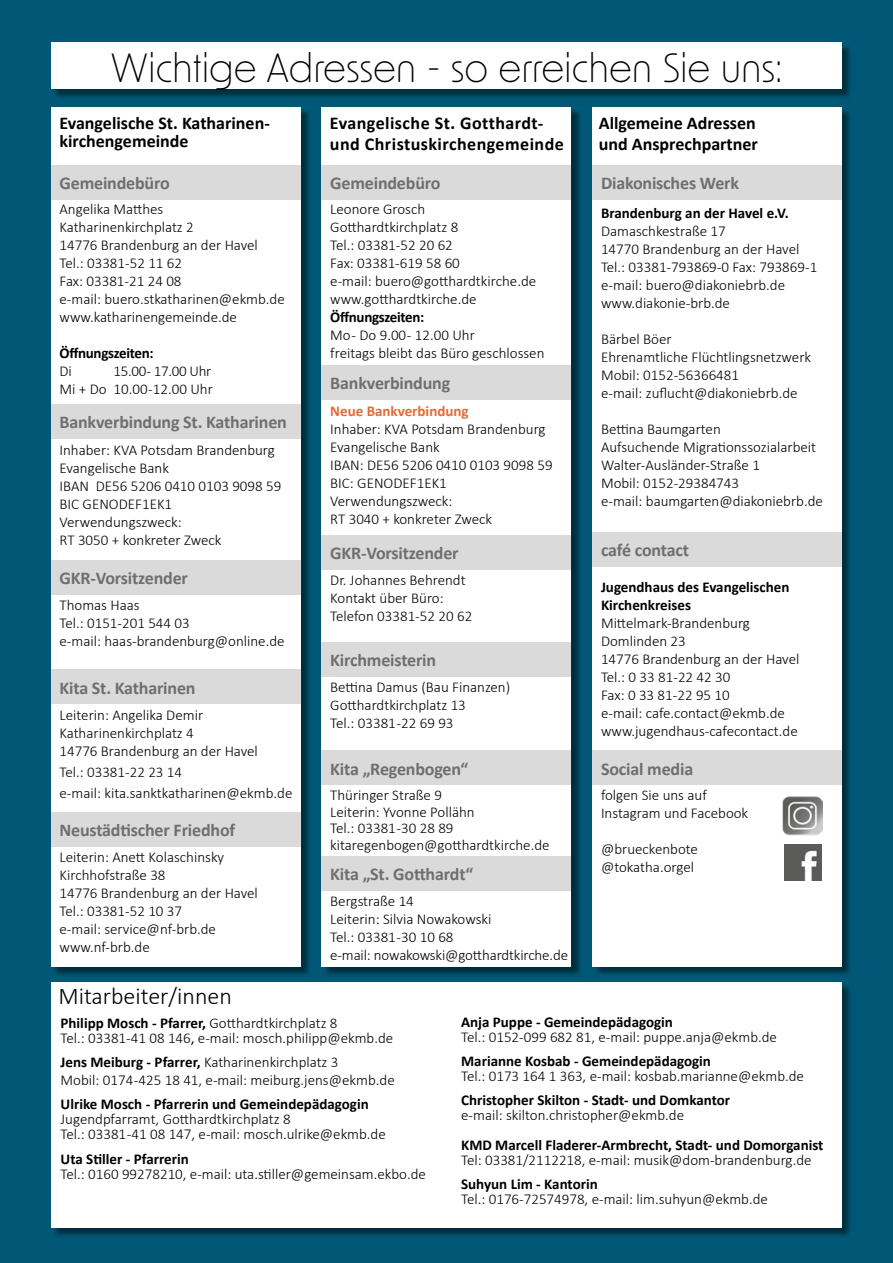
<style>
.page{position:relative;width:893px;height:1263px;background:#005876}
.page>*{position:absolute;margin:0;border:0;box-sizing:border-box;transform-origin:0 0}
.t1{font:300 39px "New Order";color:#000}
.t2{font:300 24px "Calibri";color:#000}
.t3{font:700 18px "Calibri";letter-spacing:-.01em;color:#706f6f}
.t4{font:700 18px/18px "Calibri";color:#000}
.t5{font:700 18px/21px "Calibri";letter-spacing:.025em;color:#000}
.t6{font:300 15px/18px "Calibri";color:#000}
.t7{font:700 15px/18px "Calibri";color:#000}
.t8{font:700 15px "Calibri";letter-spacing:-.02em;color:#000}
.t9{font:700 15px "Calibri";color:#e76936}
.s1{font-weight:700}
.s2{font-weight:400}
</style>
<div class="page">
<div style="left:52px;top:983px;width:801px;height:255px;background:#000;opacity:.48"></div>
<div style="left:51px;top:982px;width:791px;height:245px;background:#fff"></div>
<div style="left:52px;top:108px;width:259px;height:869px;background:#000;opacity:.48"></div>
<div style="left:51px;top:107px;width:249px;height:859px;background:#fff"></div>
<div style="left:323px;top:108px;width:259px;height:869px;background:#000;opacity:.48"></div>
<div style="left:322px;top:107px;width:249px;height:859px;background:#fff"></div>
<div style="left:594px;top:109px;width:259px;height:867px;background:#000;opacity:.48"></div>
<div style="left:592px;top:107px;width:250px;height:859px;background:#fff"></div>
<div style="left:51px;top:165px;width:249px;height:34px;background:#dadada"></div>
<div style="left:52px;top:44px;width:801px;height:56px;background:#000;opacity:.48"></div>
<div style="left:51px;top:43px;width:791px;height:46px;background:#fff"></div>
<div style="left:51px;top:560px;width:249px;height:34px;background:#dadada"></div>
<div style="left:51px;top:670px;width:249px;height:34px;background:#dadada"></div>
<div style="left:51px;top:812px;width:249px;height:34px;background:#dadada"></div>
<div style="left:51px;top:405px;width:249px;height:34px;background:#dadada"></div>
<div style="left:322px;top:165px;width:249px;height:34px;background:#dadada"></div>
<div style="left:322px;top:535px;width:249px;height:34px;background:#dadada"></div>
<div style="left:322px;top:643px;width:249px;height:34px;background:#dadada"></div>
<div style="left:322px;top:365px;width:249px;height:34px;background:#dadada"></div>
<div style="left:322px;top:856px;width:249px;height:34px;background:#dadada"></div>
<div style="left:322px;top:751px;width:249px;height:34px;background:#dadada"></div>
<div style="left:592px;top:751px;width:250px;height:34px;background:#dadada"></div>
<div style="left:592px;top:165px;width:250px;height:34px;background:#dadada"></div>
<div style="left:592px;top:532px;width:250px;height:34px;background:#dadada"></div>
<img style="left:784px;top:844px;width:37px;height:37px">
<img style="left:783px;top:796px;width:39px;height:39px">
<h1 class="t1" style="left:111px;top:42px;width:673px">Wichtige Adressen - so erreichen Sie uns:</h1>
<p class="t4" style="left:60px;top:114px;width:212px">Evangelische St. Katharinen&shy;kirchengemeinde</p>
<p class="t5" style="left:330px;top:113px;width:235px">Evangelische St. Gotthardt&shy;und Christuskirchengemeinde</p>
<p class="t4" style="left:599px;top:113px;width:161px;line-height:21px">Allgemeine Adressen und Ansprechpartner</p>
<p class="t3" style="left:60px;top:170px;width:112px">Gemeindebüro</p>
<p class="t6" style="left:60px;top:200px;width:227px">Angelika Matthes<br>Katharinenkirchplatz 2<br>14776 Brandenburg an der Havel<br>Tel.: 03381-52 11 62<br>Fax: 03381-21 24 08<br>e-mail: buero.stkatharinen@ekmb.de www.katharinengemeinde.de</p>
<p class="t8" style="left:60px;top:342px;width:96px">Öffnungszeiten:</p>
<p class="t6" style="left:60px;top:362px;width:14px">Di</p>
<p class="t6" style="left:60px;top:362px;width:155px;text-align:right">15.00 - 17.00 Uhr<br>Mi + Do 10.00 -12.00 Uhr</p>
<p class="t3" style="left:60px;top:410px;width:229px">Bankverbindung St. Katharinen</p>
<p class="t6" style="left:60px;top:441px;width:223px">Inhaber: KVA Potsdam Brandenburg<br>Evangelische Bank<br>IBAN DE56 5206 0410 0103 9098 59<br>BIC GENODEF1EK1<br>Verwendungszweck:<br>RT 3050 + konkreter Zweck</p>
<p class="t3" style="left:60px;top:565px;width:130px">GKR-Vorsitzender</p>
<p class="t6" style="left:60px;top:595px;width:227px">Thomas Haas<br>Tel.: 0151-201 544 03<br>e-mail: haas-brandenburg@online.de</p>
<p class="t3" style="left:60px;top:675px;width:138px">Kita St. Katharinen</p>
<p class="t6" style="left:60px;top:706px;width:200px">Leiterin: Angelika Demir<br>Katharinenkirchplatz 4<br>14776 Brandenburg an der Havel</p>
<p class="t6" style="left:60px;top:762px;width:234px;line-height:21px">Tel.: 03381-22 23 14<br>e-mail: kita.sanktkatharinen@ekmb.de</p>
<p class="t3" style="left:60px;top:817px;width:177px">Neustädtischer Friedhof</p>
<p class="t6" style="left:60px;top:848px;width:200px">Leiterin: Anett Kolaschinsky<br>Kirchhofstraße 38<br>14776 Brandenburg an der Havel<br>Tel.: 03381-52 10 37<br>e-mail: service@nf-brb.de www.nf-brb.de</p>
<p class="t3" style="left:330px;top:170px;width:112px">Gemeindebüro</p>
<p class="t6" style="left:330px;top:200px;width:207px">Leonore Grosch<br>Gotthardtkirchplatz 8<br>Tel.: 03381-52 20 62<br>Fax: 03381-619 58 60<br>e-mail: buero@gotthardtkirche.de www.gotthardtkirche.de</p>
<p class="t8" style="left:330px;top:306px;width:96px">Öffnungszeiten:</p>
<p class="t6" style="left:330px;top:326px;width:216px">Mo - Do 9.00 - 12.00 Uhr<br>freitags bleibt das Büro geschlossen</p>
<p class="t3" style="left:330px;top:370px;width:122px">Bankverbindung</p>
<p class="t9" style="left:330px;top:400px;width:140px">Neue Bankverbindung</p>
<p class="t6" style="left:330px;top:419px;width:224px">Inhaber: KVA Potsdam Brandenburg<br>Evangelische Bank<br>IBAN: DE56 5206 0410 0103 9098 59<br>BIC: GENODEF1EK1<br>Verwendungszweck:<br>RT 3040 + konkreter Zweck</p>
<p class="t3" style="left:330px;top:540px;width:130px">GKR-Vorsitzender</p>
<p class="t6" style="left:330px;top:571px;width:144px">Dr. Johannes Behrendt<br>Kontakt über Büro:<br>Telefon 03381-52 20 62</p>
<p class="t3" style="left:330px;top:648px;width:107px">Kirchmeisterin</p>
<p class="t6" style="left:330px;top:678px;width:181px">Bettina Damus (Bau Finanzen)<br>Gotthardtkirchplatz 13<br>Tel.: 03381 -22 69 93</p>
<p class="t3" style="left:601px;top:170px;width:140px">Diakonisches Werk</p>
<p class="t7" style="left:601px;top:203px;width:189px">Brandenburg an der Havel e.V.</p>
<p class="t6" style="left:601px;top:221px;width:218px">Damaschkestraße 17<br>14770 Brandenburg an der Havel<br>Tel.: 03381-793869-0 Fax: 793869-1 e-mail: buero@diakoniebrb.de www.diakonie-brb.de</p>
<p class="t6" style="left:601px;top:329px;width:212px">Bärbel Böer<br>Ehrenamtliche Flüchtlingsnetzwerk<br>Mobil: 0152-56366481<br>e-mail: zuflucht@diakoniebrb.de</p>
<p class="t6" style="left:601px;top:419px;width:223px">Bettina Baumgarten<br>Aufsuchende Migrationssozialarbeit<br>Walter-Ausländer-Straße 1<br>Mobil: 0152-29384743<br>e-mail: baumgarten@diakoniebrb.de</p>
<p class="t3" style="left:601px;top:537px;width:90px">café contact</p>
<p class="t7" style="left:601px;top:577px;width:190px">Jugendhaus des Evangelischen<br>Kirchenkreises</p>
<p class="t6" style="left:601px;top:613px;width:200px">Mittelmark-Brandenburg<br>Domlinden 23<br>14776 Brandenburg an der Havel<br>Tel.: 0 33 81-22 42 30<br>Fax: 0 33 81-22 95 10<br>e-mail: cafe.contact@ekmb.de www.jugendhaus-cafecontact.de</p>
<p class="t3" style="left:330px;top:756px;width:140px">Kita „Regenbogen“</p>
<p class="t3" style="left:601px;top:756px;width:94px">Social media</p>
<p class="t6" style="left:601px;top:786px;width:149px">folgen Sie uns auf<br>Instagram und Facebook</p>
<p class="t6" style="left:601px;top:840px;width:99px">@brueckenbote @tokatha.orgel</p>
<p class="t6" style="left:330px;top:787px;width:221px;line-height:16.5px">Thüringer Straße 9<br>Leiterin: Yvonne Pollähn<br>Tel.: 03381 -30 28 89 kitaregenbogen@gotthardtkirche.de</p>
<p class="t3" style="left:330px;top:861px;width:145px">Kita „St. Gotthardt“</p>
<p class="t6" style="left:330px;top:891px;width:239px">Bergstraße 14<br>Leiterin: Silvia Nowakowski<br>Tel.: 03381 -30 10 68<br>e-mail: nowakowski@gotthardtkirche.de</p>
<h2 class="t2" style="left:58px;top:981px;width:175px">Mitarbeiter/innen</h2>
<p class="t6" style="left:61px;top:1015px;width:334px;line-height:15px"><span class="s1">Philipp Mosch - Pfarrer,</span> Gotthardtkirchplatz 8<br>Tel.: 03381-41 08 146<span class="s2">,</span> e-mail: mosch.philipp@ekmb.de</p>
<p class="t6" style="left:61px;top:1052px;width:336px"><span class="s1">Jens Meiburg - Pfarrer,</span> Katharinenkirchplatz 3<br>Mobil: 0174 -425 18 41, e-mail: meiburg.jens@ekmb.de</p>
<p class="t7" style="left:61px;top:1094px;width:310px">Ulrike Mosch - Pfarrerin und Gemeindepädagogin</p>
<p class="t6" style="left:61px;top:1111px;width:327px;line-height:15px">Jugendpfarramt, Gotthardtkirchplatz 8<br>Tel.: 03381 -41 08 147, e-mail: mosch.ulrike@ekmb.de</p>
<p class="t7" style="left:61px;top:1150px;width:130px">Uta Stiller - Pfarrerin</p>
<p class="t6" style="left:61px;top:1165px;width:367px">Tel.: 0160 99278210, e-mail: uta.stiller@gemeinsam.ekbo.de</p>
<p class="t7" style="left:461px;top:1012px;width:213px">Anja Puppe - Gemeindepädagogin</p>
<p class="t6" style="left:461px;top:1027px;width:317px">Tel.: 0152-099 682 81, e-mail: puppe.anja@ekmb.de</p>
<p class="t7" style="left:461px;top:1051px;width:251px">Marianne Kosbab - Gemeindepädagogin</p>
<p class="t6" style="left:461px;top:1066px;width:344px">Tel.: 0173 164 1 363, e-mail: kosbab.marianne@ekmb.de</p>
<p class="t7" style="left:461px;top:1090px;width:270px">Christopher Skilton - Stadt- und Domkantor</p>
<p class="t6" style="left:461px;top:1105px;width:224px">e-mail: skilton.christopher@ekmb.de</p>
<p class="t7" style="left:461px;top:1135px;width:364px">KMD Marcell Fladerer-Armbrecht, Stadt- und Domorganist</p>
<p class="t6" style="left:461px;top:1150px;width:352px">Tel: 03381/2112218, e-mail: musik@dom-brandenburg.de</p>
<p class="t7" style="left:461px;top:1174px;width:138px">Suhyun Lim - Kantorin</p>
<p class="t6" style="left:461px;top:1189px;width:308px">Tel.: 0176-72574978, e-mail: lim.suhyun@ekmb.de</p>
</div>
